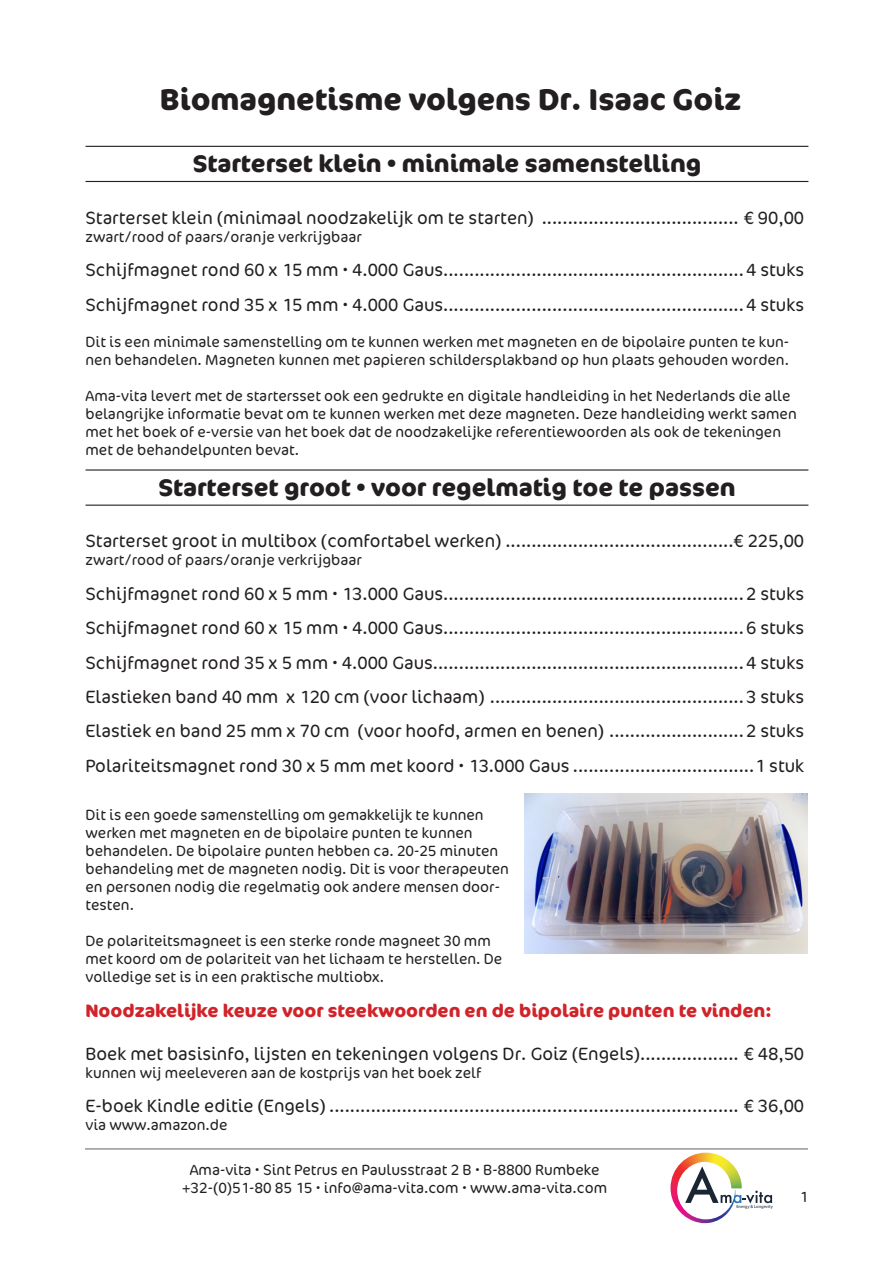
<style>
.page{position:relative;width:893px;height:1263px;background:#fff}
.page>*{position:absolute;margin:0;border:0;box-sizing:border-box;transform-origin:0 0}
.Titel_20_BC{font:700 30px "Cocon OT";color:#231f20}
.Ondertitel_18_B_C_li{font:700 24px "Cocon OT";color:#231f20}
.Bodytekst_punten{font:300 18px "Cocon OT";color:#231f20}
.Bodytekst_12_B_rood{font:700 18px "Cocon OT";color:#d1232a}
.Bodytekst_10_light{font:300 15px/18px "Cocon OT";color:#231f20}
.t1{font:4.5px "Myriad Pro";color:#1a2633}
</style>
<div class="page">
<hr style="left:85px;top:1148px;width:723px;height:2px;background:#939598">
<svg style="left:670px;top:1153px;width:102px;height:70px"></svg>
<hr style="left:86px;top:146px;width:722px;height:1px;background:#231f20">
<hr style="left:86px;top:181px;width:722px;height:1px;background:#231f20">
<hr style="left:86px;top:469px;width:722px;height:2px;background:#231f20">
<hr style="left:86px;top:505px;width:722px;height:1px;background:#231f20">
<img style="left:525px;top:793px;width:283px;height:160px">
<p class="Titel_20_BC" style="left:160px;top:77px;width:583px">Biomagnetisme volgens Dr. Isaac Goiz</p>
<p class="Ondertitel_18_B_C_li" style="left:193px;top:147px;width:510px">Starterset klein • minimale samenstelling</p>
<p class="Bodytekst_punten" style="left:86px;top:204px;width:720px">Starterset klein (minimaal noodzakelijk om te starten) ...................................... € 90,00</p>
<p class="Bodytekst_10_light" style="left:86px;top:227px;width:278px">zwart/rood of paars/oranje verkrijgbaar</p>
<p class="Bodytekst_punten" style="left:86px;top:257px;width:720px">Schijfmagnet rond 60 x 15 mm • 4.000 Gaus..........................................................4 stuks</p>
<p class="Bodytekst_punten" style="left:86px;top:291px;width:720px">Schijfmagnet rond 35 x 15 mm • 4.000 Gaus..........................................................4 stuks</p>
<p class="Bodytekst_10_light" style="left:86px;top:332px;width:705px">Dit is een minimale samenstelling om te kunnen werken met magneten en de bipolaire punten te kun&shy;nen behandelen. Magneten kunnen met papieren schildersplakband op hun plaats gehouden worden.</p>
<p class="Bodytekst_10_light" style="left:86px;top:386px;width:713px">Ama-vita levert met de startersset ook een gedrukte en digitale handleiding in het Nederlands die alle belangrijke informatie bevat om te kunnen werken met deze magneten. Deze handleiding werkt samen met het boek of e-versie van het boek dat de noodzakelijke referentiewoorden als ook de tekeningen met de behandelpunten bevat.</p>
<p class="Ondertitel_18_B_C_li" style="left:158px;top:470px;width:579px">Starterset groot • voor regelmatig toe te passen</p>
<p class="Bodytekst_punten" style="left:86px;top:528px;width:720px">Starterset groot in multibox (comfortabel werken) ............................................€ 225,00</p>
<p class="Bodytekst_10_light" style="left:86px;top:551px;width:278px">zwart/rood of paars/oranje verkrijgbaar</p>
<p class="Bodytekst_punten" style="left:86px;top:580px;width:720px">Schijfmagnet rond 60 x 5 mm • 13.000 Gaus..........................................................2 stuks</p>
<p class="Bodytekst_punten" style="left:86px;top:615px;width:720px">Schijfmagnet rond 60 x 15 mm • 4.000 Gaus..........................................................6 stuks</p>
<p class="Bodytekst_punten" style="left:86px;top:649px;width:720px">Schijfmagnet rond 35 x 5 mm • 4.000 Gaus............................................................4 stuks</p>
<p class="Bodytekst_punten" style="left:86px;top:684px;width:720px">Elastieken band 40 mm x 120 cm (voor lichaam) .................................................3 stuks</p>
<p class="Bodytekst_punten" style="left:86px;top:718px;width:720px">Elastiek en band 25 mm x 70 cm (voor hoofd, armen en benen) ..........................2 stuks</p>
<p class="Bodytekst_punten" style="left:86px;top:752px;width:720px">Polariteitsmagnet rond 30 x 5 mm met koord • 13.000 Gaus ...................................1 stuk</p>
<p class="Bodytekst_10_light" style="left:86px;top:806px;width:425px">Dit is een goede samenstelling om gemakkelijk te kunnen werken met magneten en de bipolaire punten te kunnen behandelen. De bipolaire punten hebben ca. 20-25 minuten behandeling met de magneten nodig. Dit is voor therapeuten en personen nodig die regelmatig ook andere mensen door&shy;testen.</p>
<p class="Bodytekst_10_light" style="left:86px;top:932px;width:418px">De polariteitsmagneet is een sterke ronde magneet 30 mm met koord om de polariteit van het lichaam te herstellen. De volledige set is in een praktische multiobx.</p>
<p class="Bodytekst_12_B_rood" style="left:86px;top:997px;width:688px">Noodzakelijke keuze voor steekwoorden en de bipolaire punten te vinden:</p>
<p class="Bodytekst_punten" style="left:86px;top:1040px;width:720px">Boek met basisinfo, lijsten en tekeningen volgens Dr. Goiz (Engels)................... € 48,50</p>
<p class="Bodytekst_10_light" style="left:86px;top:1063px;width:397px">kunnen wij meeleveren aan de kostprijs van het boek zelf</p>
<p class="Bodytekst_punten" style="left:86px;top:1093px;width:720px">E-boek Kindle editie (Engels) ............................................................................... € 36,00</p>
<p class="Bodytekst_10_light" style="left:86px;top:1115px;width:144px">via www.amazon.de</p>
<p class="Bodytekst_10_light" style="left:182px;top:1160px;width:427px;text-align:center">Ama-vita • Sint Petrus en Paulusstraat 2 B • B-8800 Rumbeke +32-(0)51-80 85 15 • info@ama-vita.com • www.ama-vita.com</p>
<p class="t1" style="left:736px;top:1204px;width:38px">Energy &amp; Longevity</p>
<p class="Bodytekst_10_light" style="left:799px;top:1187px;width:10px">1</p>
</div>
